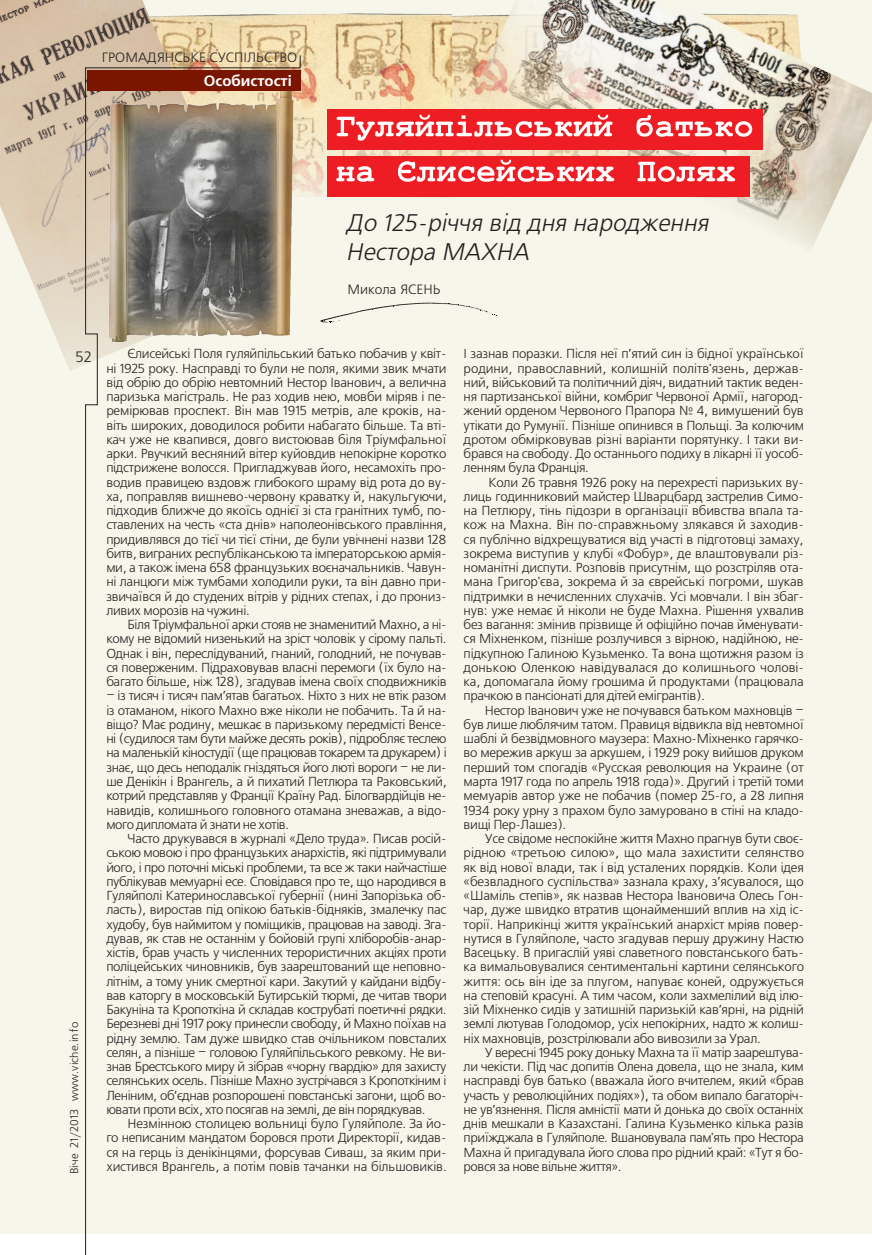
<style>
.page{position:relative;width:872px;height:1255px;background:#fff}
.page>*{position:absolute;margin:0;border:0;box-sizing:border-box;transform-origin:0 0}
.t1{font:italic 24px "Free Set C";color:#231f20}
.rubrica_left{font:700 15px "Free Set C";color:#fff}
.foto{font:15px "Free Set C";color:#231f20}
.rubrica_right{font:13.5px "Free Set C";color:#231f20}
.author{font:13.5px "Free Set C";color:#231f20}
.text_freeset{font:13.05px/14.2px "Free Set C";letter-spacing:-.02em;color:#231f20;text-align:justify}
.t2{font:11.25px "Free Set C";color:#231f20}
</style>
<div class="page">
<div style="left:0;top:0;width:872px;height:1233px;background:#f6f6ea"></div>
<img style="left:451px;top:14px;width:21px;height:184px">
<img style="left:265px;top:13px;width:186px;height:185px">
<img style="left:472px;top:0;width:400px;height:247px">
<svg style="left:320px;top:302px;width:176px;height:21px"></svg>
<img style="left:0;top:0;width:265px;height:371px">
<img style="left:301px;top:80px;width:6px;height:118px">
<div style="left:327px;top:109px;width:435px;height:41px;background:#ee1d23"></div>
<div style="left:327px;top:156px;width:422px;height:40px;background:#ee1d23"></div>
<svg style="left:336px;top:160px;width:399px;height:22px"></svg>
<svg style="left:337px;top:115px;width:415px;height:26px"></svg>
<svg style="left:84px;top:55px;width:217px;height:1199px"></svg>
<p class="rubrica_right" style="left:102px;top:50px;width:197px">ГРОМАДЯНСЬКЕ СУСПІЛЬСТВО</p>
<p class="rubrica_left" style="left:204px;top:72px;width:89px">Особистості</p>
<p class="t1" style="left:346px;top:210px;width:369px">До 125-річчя від дня народження</p>
<p class="t1" style="left:346px;top:238px;width:190px">Нестора МАХНА</p>
<p class="author" style="left:347px;top:282px;width:95px">Микола ЯСЕНЬ</p>
<p class="foto" style="left:75px;top:349px;width:18px">52</p>
<p class="t2" style="left:68px;top:1174px;width:153px;rotate:-90deg">Віче 21/2013 www.viche.info</p>
<p class="text_freeset" style="left:106px;top:347px;width:342px;text-indent:21px">Єлисейські Поля гуляйпільський батько побачив у квіт&shy;ні 1925 року. Насправді то були не поля, якими звик мчати від обрію до обрію невтомний Нестор Іванович, а велична паризька магістраль. Не раз ходив нею, мовби міряв і пе&shy;ремірював проспект. Він мав 1915 метрів, але кроків, на&shy;віть широких, доводилося робити набагато більше. Та вті&shy;кач уже не квапився, довго вистоював біля Тріумфальної арки. Рвучкий весняний вітер куйовдив непокірне коротко підстрижене волосся. Пригладжував його, несамохіть про&shy;водив правицею вздовж глибокого шраму від рота до ву&shy;ха, поправляв вишнево-червону краватку й, накульгуючи, підходив ближче до якоїсь однієї зі ста гранітних тумб, по&shy;ставлених на честь «ста днів» наполеонівського правління, придивлявся до тієї чи тієї стіни, де були увічнені назви 128 битв, виграних республіканською та імператорською армія&shy;ми, а також імена 658 французьких воєначальників. Чавун&shy;ні ланцюги між тумбами холодили руки, та він давно при&shy;звичаївся й до студених вітрів у рідних степах, і до прониз&shy;ливих морозів на чужині.</p>
<p class="text_freeset" style="left:106px;top:618px;width:342px;text-indent:21px">Біля Тріумфальної арки стояв не знаменитий Махно, а ні&shy;кому не відомий низенький на зріст чоловік у сірому пальті.<br>Однак і він, переслідуваний, гнаний, голодний, не почував&shy;ся поверженим. Підраховував власні перемоги (їх було на&shy;багато більше, ніж 128), згадував імена своїх сподвижників</p>
<p class="text_freeset" style="left:106px;top:689px;width:342px">– із тисяч і тисяч пам’ятав багатьох. Ніхто з них не втік разом із отаманом, нікого Махно вже ніколи не побачить. Та й на&shy;віщо? Має родину, мешкає в паризькому передмісті Венсе&shy;ні (судилося там бути майже десять років), підробляє теслею на маленькій кіностудії (ще працював токарем та друкарем) і знає, що десь неподалік гніздяться його люті вороги – не ли&shy;ше Денікін і Врангель, а й пихатий Петлюра та Раковський, котрий представляв у Франції Країну Рад. Білогвардійців не&shy;навидів, колишнього головного отамана зневажав, а відо&shy;мого дипломата й знати не хотів.</p>
<p class="text_freeset" style="left:106px;top:832px;width:342px;text-indent:21px">Часто друкувався в журналі «Дело труда». Писав росій&shy;ською мовою і про французьких анархістів, які підтримували його, і про поточні міські проблеми, та все ж таки найчастіше публікував мемуарні есе. Сповідався про те, що народився в Гуляйполі Катеринославської губернії (нині Запорізька об&shy;ласть), виростав під опікою батьків-бідняків, змалечку пас худобу, був наймитом у поміщиків, працював на заводі. Зга&shy;дував, як став не останнім у бойовій групі хліборобів-анар&shy;хістів, брав участь у численних терористичних акціях проти поліцейських чиновників, був заарештований ще неповно&shy;літнім, а тому уник смертної кари. Закутий у кайдани відбу&shy;вав каторгу в московській Бутирській тюрмі, де читав твори Бакуніна та Кропоткіна й складав кострубаті поетичні рядки.<br>Березневі дні 1917 року принесли свободу, й Махно поїхав на рідну землю. Там дуже швидко став очільником повсталих селян, а пізніше – головою Гуляйпільського ревкому. Не ви&shy;знав Брестського миру й зібрав «чорну гвардію» для захисту селянських осель. Пізніше Махно зустрічався з Кропоткіним і Леніним, об’єднав розпорошені повстанські загони, щоб во&shy;ювати проти всіх, хто посягав на землі, де він порядкував.</p>
<p class="text_freeset" style="left:106px;top:1117px;width:342px;text-indent:21px">Незмінною столицею вольниці було Гуляйполе. За йо&shy;го неписаним мандатом боровся проти Директорії, кидав&shy;ся на герць із денікінцями, форсував Сиваш, за яким при&shy;хистився Врангель, а потім повів тачанки на більшовиків.</p>
<p class="text_freeset" style="left:463px;top:347px;width:342px;text-align:left">І зазнав поразки. Після неї п’ятий син із бідної української родини, православний, колишній політв'язень, держав&shy;ний, військовий та політичний діяч, видатний тактик веден&shy;ня партизанської війни, комбриг Червоної Армії, нагород&shy;жений орденом Червоного Прапора № 4, вимушений був утікати до Румунії. Пізніше опинився в Польщі. За колючим дротом обмірковував різні варіанти порятунку. І таки ви&shy;брався на свободу. До останнього подиху в лікарні її уособ&shy;ленням була Франція.</p>
<p class="text_freeset" style="left:463px;top:475px;width:342px;text-indent:25px">Коли 26 травня 1926 року на перехресті паризьких ву&shy;лиць годинниковий майстер Шварцбард застрелив Симо&shy;на Петлюру, тінь підозри в організації вбивства впала та&shy;кож на Махна. Він по-справжньому злякався й заходив&shy;ся публічно відхрещуватися від участі в підготовці замаху, зокрема виступив у клубі «Фобур», де влаштовували різ&shy;номанітні диспути. Розповів присутнім, що розстріляв ота&shy;мана Григор'єва, зокрема й за єврейські погроми, шукав підтримки в нечисленних слухачів. Усі мовчали. І він збаг&shy;нув: уже немає й ніколи не буде Махна. Рішення ухвалив без вагання: змінив прізвище й офіційно почав йменувати&shy;ся Міхненком, пізніше розлучився з вірною, надійною, не&shy;підкупною Галиною Кузьменко. Та вона щотижня разом із донькою Оленкою навідувалася до колишнього чолові&shy;ка, допомагала йому грошима й продуктами (працювала прачкою в пансіонаті для дітей емігрантів).</p>
<p class="text_freeset" style="left:463px;top:703px;width:342px;text-indent:21px">Нестор Іванович уже не почувався батьком махновців – був лише люблячим татом. Правиця відвикла від невтомної шаблі й безвідмовного маузера: Махно-Міхненко гарячко&shy;во мережив аркуш за аркушем, і 1929 року вийшов друком перший том спогадів «Русская революция на Украине (от марта 1917 года по апрель 1918 года)». Другий і третій томи мемуарів автор уже не побачив (помер 25-го, а 28 липня 1934 року урну з прахом було замуровано в стіні на кладо&shy;вищі Пер-Лашез).</p>
<p class="text_freeset" style="left:463px;top:832px;width:342px;text-align:left;text-indent:21px">Усе свідоме неспокійне життя Махно прагнув бути своє&shy;рідною «третьою силою», що мала захистити селянство як від нової влади, так і від усталених порядків. Коли ідея «безвладного суспільства» зазнала краху, з’ясувалося, що «Шаміль степів», як назвав Нестора Івановича Олесь Гон&shy;чар, дуже швидко втратив щонайменший вплив на хід іс&shy;торії. Наприкінці життя український анархіст мріяв повер&shy;нутися в Гуляйполе, часто згадував першу дружину Настю Васецьку. В пригаслій уяві славетного повстанського бать&shy;ка вимальовувалися сентиментальні картини селянського життя: ось він іде за плугом, напуває коней, одружується на степовій красуні. А тим часом, коли захмелілий від ілю&shy;зій Міхненко сидів у затишній паризькій кав’ярні, на рідній землі лютував Голодомор, усіх непокірних, надто ж колиш&shy;ніх махновців, розстрілювали або вивозили за Урал.</p>
<p class="text_freeset" style="left:463px;top:1045px;width:342px;text-indent:21px">У вересні 1945 року доньку Махна та її матір заарештува&shy;ли чекісти. Під час допитів Олена довела, що не знала, ким насправді був батько (вважала його вчителем, який «брав участь у революційних подіях»), та обом випало багаторіч&shy;не ув’язнення. Після амністії мати й донька до своїх останніх днів мешкали в Казахстані. Галина Кузьменко кілька разів приїжджала в Гуляйполе. Вшановувала пам'ять про Нестора Махна й пригадувала його слова про рідний край: «Тут я бо&shy;ровся за нове вільне життя».</p>
</div>
